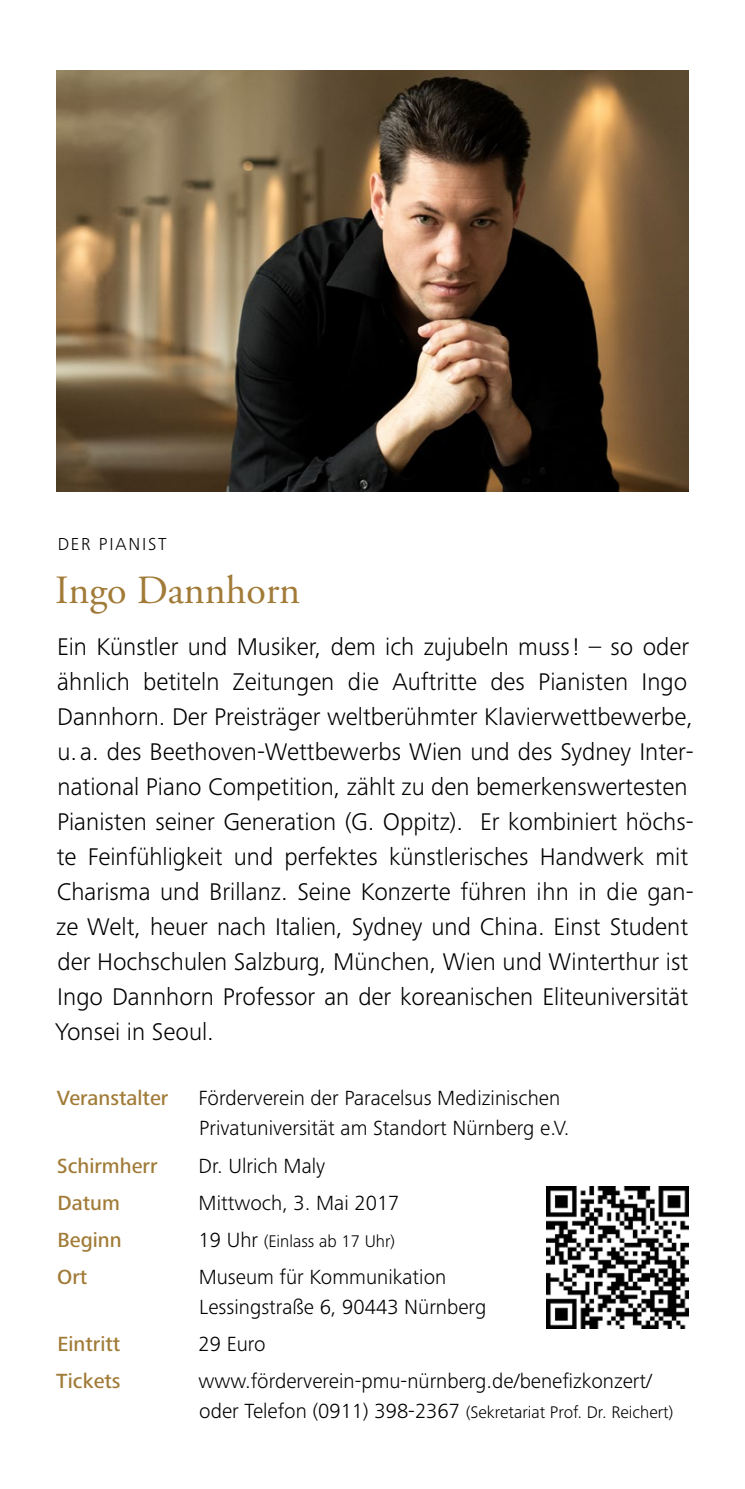
<style>
.page{position:relative;width:745px;height:1489px;background:#fff}
.page>*{position:absolute;margin:0;border:0;box-sizing:border-box;transform-origin:0 0}
.t1{font:40px "Adobe Garamond Pro";color:#a17b37}
.t2{font:300 25px/35px "Frutiger Next Pro";color:#000}
.t3{font:300 21.25px/30px "Frutiger Next Pro";color:#000}
.t4{font:500 21.25px "Frutiger Next Pro";color:#a17b37}
.t5{font:300 18px "Frutiger Next Pro";letter-spacing:.1em;color:#000}
.t6{font:300 17.5px "Frutiger Next Pro";color:#000}
.s1{font-size:21.25px}
</style>
<div class="page">
<img style="left:57px;top:71px;width:630px;height:420px">
<img style="left:546px;top:1186px;width:141px;height:142px">
<p class="t5" style="left:58px;top:534px;width:110px">DER PIANIST</p>
<h1 class="t1" style="left:55px;top:566px;width:246px">Ingo Dannhorn</h1>
<p class="t2" style="left:55px;top:629px;width:639px">Ein Künstler und Musiker, dem ich zujubeln muss! – so oder ähnlich betiteln Zeitungen die Auftritte des Pianisten Ingo Dannhorn. Der Preisträger weltberühmter Klavierwettbewerbe, u. a. des Beethoven-Wettbewerbs Wien und des Sydney Inter&shy;national Piano Competition, zählt zu den bemerkenswertesten Pianisten seiner Generation (G. Oppitz). Er kombiniert höchs&shy;te Feinfühligkeit und perfektes künstlerisches Handwerk mit Charisma und Brillanz. Seine Konzerte führen ihn in die gan&shy;ze Welt, heuer nach Italien, Sydney und China. Einst Student der Hochschulen Salzburg, München, Wien und Winterthur ist Ingo Dannhorn Professor an der koreanischen Eliteuniversität Yonsei in Seoul.</p>
<p class="t4" style="left:57px;top:1086px;width:113px">Veranstalter</p>
<p class="t3" style="left:198px;top:1083px;width:372px">Förderverein der Paracelsus Medizinischen<br>Privatuniversität am Standort Nürnberg e.V.</p>
<p class="t4" style="left:57px;top:1153px;width:102px">Schirmherr</p>
<p class="t3" style="left:198px;top:1150px;width:128px">Dr. Ulrich Maly</p>
<p class="t4" style="left:57px;top:1190px;width:64px">Datum</p>
<p class="t3" style="left:198px;top:1187px;width:202px">Mittwoch, 3. Mai 2017</p>
<p class="t4" style="left:57px;top:1227px;width:66px">Beginn</p>
<p class="t6" style="left:198px;top:1230px;width:198px"><span class="s1">19 Uhr</span> (Einlass ab 17 Uhr)</p>
<p class="t4" style="left:57px;top:1264px;width:32px">Ort</p>
<p class="t3" style="left:198px;top:1261px;width:289px">Museum für Kommunikation<br>Lessingstraße 6, 90443 Nürnberg</p>
<p class="t4" style="left:57px;top:1331px;width:64px">Eintritt</p>
<p class="t3" style="left:198px;top:1328px;width:69px">29 Euro</p>
<p class="t4" style="left:56px;top:1368px;width:66px">Tickets</p>
<p class="t3" style="left:198px;top:1365px;width:455px">www.förderverein-pmu-nürnberg.de/benefizkonzert/</p>
<p class="t6" style="left:199px;top:1401px;width:475px"><span class="s1">oder Telefon (0911) 398-2367</span> (Sekretariat Prof. Dr. Reichert)</p>
</div>
